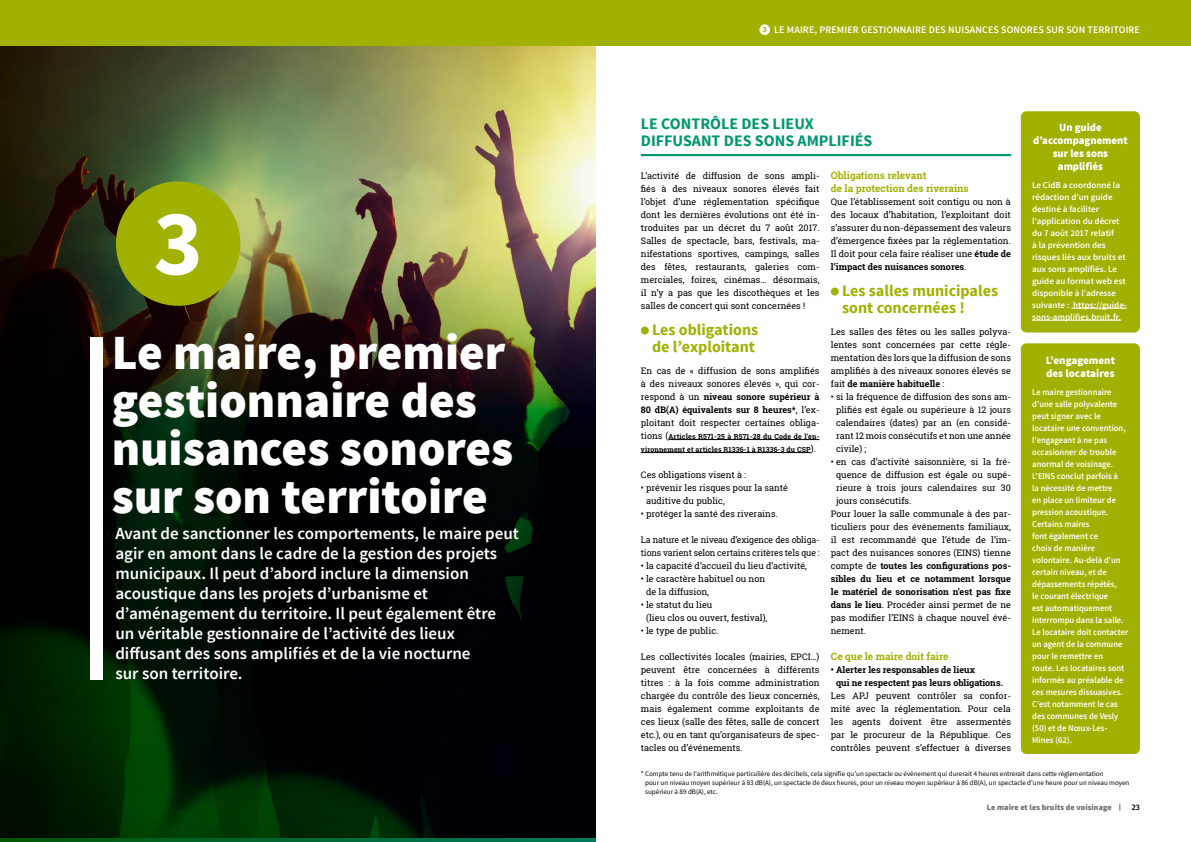
<style>
.page{position:relative;width:1191px;height:842px;background:#fff}
.page>*{position:absolute;margin:0;border:0;box-sizing:border-box;transform-origin:0 0}
.t1{font:700 93.6px "Source Sans Pro";color:#fff}
.t2{font:900 49px/48px "Source Sans Pro";color:#fff}
.t3{font:600 17px/20px "Source Sans Pro";color:#fff}
.MBV01_Inter__2{font:700 16px/17px "Source Sans Pro";color:#a0b101}
.MBV01_Titre_Cap__1{font:700 16px/17px "Source Sans Pro";color:#009770}
.MBV02_Titre_encadré{font:900 11px/13px "Source Sans Pro";color:#fff;text-align:center}
.MBV01_Inter__4{font:700 10px/13px "Roboto Slab";color:#a0b101}
.t4{font:600 10px "Source Sans Pro";letter-spacing:.01em;color:#fff}
.MBV01_Txt_courant{font:9px/13px "Roboto Slab";color:#000;text-align:justify}
.MBV02_Txt_encadré_dé{font:600 9px/12px "Source Sans Pro";color:#fff;scale:.95 1}
.MBV02_Txt_encadré_dé-2{font:600 9px/12px "Source Sans Pro";color:#fff}
.MBV01_Puces{font:9px/13px "Roboto Slab";color:#000}
.MBV01_Txt_courant-2{font:9px/13px "Roboto Slab";color:#000;scale:.96 1}
.MBV01_Txt_courant-3{font:700 9px/13px "Roboto Slab";color:#000}
.t5{font:900 8px "Source Sans Pro";letter-spacing:.01em;color:#67726d}
.t6{font:500 8px "Fira Sans";color:#000}
.t7{font:700 8px "Source Sans Pro";color:#a0b101}
.MBV03_Légende_et{font:7px/9px "Source Sans Pro";color:#000}
.MBV01_Txt_courant-4{font:700 7px/13px "Roboto Slab";letter-spacing:.02em;color:#000}
.s1{font-weight:700}
.s2{font-weight:400;font-size:9px}
</style>
<div class="page">
<svg style="left:0;top:45px;width:595px;height:125px;background:#7a7f4b"></svg>
<img style="left:0;top:170px;width:595px;height:672px">
<div style="left:0;top:0;width:1191px;height:45px;background:#a0b101"></div>
<div style="left:90px;top:338px;width:13px;height:342px;background:#fff"></div>
<hr style="left:668px;top:439px;width:151px;height:1px;background:#000">
<hr style="left:641px;top:452px;width:170px;height:1px;background:#000">
<div style="left:641px;top:327px;width:8px;height:8px;background:#a0b101;border-radius:50%"></div>
<div style="left:1020px;top:111px;width:120px;height:221px;background:#a0b101;border-radius:6px"></div>
<hr style="left:1071px;top:308px;width:55px;height:1px;background:#fff">
<hr style="left:1032px;top:320px;width:89px;height:1px;background:#fff">
<hr style="left:641px;top:154px;width:370px;height:2px;background:#009770">
<div style="left:831px;top:288px;width:7px;height:8px;background:#a0b101;border-radius:50%"></div>
<div style="left:1020px;top:343px;width:120px;height:411px;background:#a0b101;border-radius:6px"></div>
<div style="left:116px;top:181px;width:124px;height:125px;background:#a0b101;border-radius:50%"></div>
<div style="left:759px;top:24px;width:11px;height:11px;background:#fff;border-radius:50%"></div>
<p class="t1" style="left:153px;top:183px;width:51px">3</p>
<p class="t2" style="left:112px;top:331px;width:403px">Le maire, premier gestionnaire des nuisances sonores sur son territoire</p>
<p class="t3" style="left:115px;top:524px;width:405px">Avant de sanctionner les comportements, le maire peut agir en amont dans le cadre de la gestion des projets municipaux. Il peut d’abord inclure la dimension acoustique dans les projets d’urbanisme et d’aménagement du territoire. Il peut également être un véritable gestionnaire de l’activité des lieux diffusant des sons amplifiés et de la vie nocturne<br>sur son territoire.</p>
<p class="t7" style="left:762px;top:25px;width:6px">3</p>
<p class="t4" style="left:774px;top:23px;width:367px">LE MAIRE, PREMIER GESTIONNAIRE DES NUISANCES SONORES SUR SON TERRITOIRE</p>
<p class="MBV01_Titre_Cap__1" style="left:641px;top:116px;width:233px">LE CONTRÔLE DES LIEUX<br>DIFFUSANT DES SONS AMPLIFIÉS</p>
<p class="MBV01_Txt_courant" style="left:641px;top:169px;width:180px">L’activité de diffusion de sons ampli&shy;fiés à des niveaux sonores élevés fait l’objet d’une réglementation spécifique dont les dernières évolutions ont été in&shy;troduites par un décret du 7 août 2017.<br>Salles de spectacle, bars, festivals, ma&shy;nifestations sportives, campings, salles des fêtes, restaurants, galeries com&shy;merciales, foires, cinémas… désormais, il n’y a pas que les discothèques et les salles de concert qui sont concernées !</p>
<p class="MBV01_Inter__2" style="left:652px;top:321px;width:108px">Les obligations de l’exploitant</p>
<p class="MBV01_Txt_courant" style="left:641px;top:364px;width:180px">En cas de « diffusion de sons amplifiés à des niveaux sonores élevés », qui cor&shy;respond à un <span class="s1">niveau sonore supérieur à 80 dB(A) équivalents sur 8 heures*</span>, l’ex&shy;ploitant doit respecter certaines obliga-</p>
<p class="MBV01_Txt_courant-4" style="left:641px;top:430px;width:180px"><span class="s2">tions (</span>Articles R571-25 à R571-28 du Code de l’en&shy;vironnement et articles R1336-1 à R1336-3 du CSP<span class="s2">).</span></p>
<p class="MBV01_Txt_courant" style="left:641px;top:468px;width:107px">Ces obligations visent à :</p>
<p class="MBV01_Puces" style="left:646px;top:481px;width:143px;text-indent:-5px">• prévenir les risques pour la santé auditive du public,</p>
<p class="MBV01_Puces" style="left:641px;top:507px;width:138px">• protéger la santé des riverains.</p>
<p class="MBV01_Txt_courant-2" style="left:641px;top:533px;width:188px">La nature et le niveau d’exigence des obliga&shy;tions varient selon certains critères tels que :</p>
<p class="MBV01_Puces" style="left:641px;top:559px;width:168px">• la capacité d’accueil du lieu d’activité,</p>
<p class="MBV01_Puces" style="left:646px;top:572px;width:121px;text-indent:-5px">• le caractère habituel ou non de la diffusion,</p>
<p class="MBV01_Puces" style="left:646px;top:598px;width:123px;text-indent:-5px">• le statut du lieu<br>(lieu clos ou ouvert, festival),</p>
<p class="MBV01_Puces" style="left:641px;top:624px;width:79px">• le type de public.</p>
<p class="MBV01_Txt_courant" style="left:641px;top:650px;width:180px">Les collectivités locales (mairies, EPCI…) peuvent être concernées à différents titres : à la fois comme administration chargée du contrôle des lieux concernés, mais également comme exploitants de ces lieux (salle des fêtes, salle de concert etc.), ou en tant qu’organisateurs de spec&shy;tacles ou d’événements.</p>
<p class="MBV03_Légende_et" style="left:645px;top:769px;width:486px;text-indent:-4px">* Compte tenu de l’arithmétique particulière des décibels, cela signifie qu’un spectacle ou événement qui durerait 4 heures entrerait dans cette réglementation<br>pour un niveau moyen supérieur à 83 dB(A), un spectacle de deux heures, pour un niveau moyen supérieur à 86 dB(A), un spectacle d’une heure pour un niveau moyen supérieur à 89 dB(A), etc.</p>
<p class="MBV02_Titre_encadré" style="left:1033px;top:121px;width:96px">Un guide d’accompagnement sur les sons amplifiés</p>
<p class="MBV02_Txt_encadré_dé-2" style="left:1032px;top:179px;width:96px">Le CidB a coordonné la rédaction d’un guide destiné à faciliter l’application du décret du 7 août 2017 relatif<br>à la prévention des risques liés aux bruits et aux sons amplifiés. Le guide au format web est disponible à l’adresse suivante : https://guide&shy;sons-amplifies.bruit.fr.</p>
<p class="MBV01_Inter__4" style="left:831px;top:169px;width:139px">Obligations relevant<br>de la protection des riverains</p>
<p class="MBV01_Txt_courant" style="left:831px;top:195px;width:182px">Que l’établissement soit contigu ou non à des locaux d’habitation, l’exploitant doit s’assurer du non-dépassement des valeurs d’émergence fixées par la réglementation.<br>Il doit pour cela faire réaliser une <span class="s1">étude de l’impact des nuisances sonores</span>.</p>
<p class="MBV01_Inter__2" style="left:842px;top:282px;width:157px">Les salles municipales sont concernées !</p>
<p class="MBV01_Txt_courant" style="left:831px;top:325px;width:182px">Les salles des fêtes ou les salles polyva&shy;lentes sont concernées par cette régle&shy;mentation dès lors que la diffusion de sons amplifiés à des niveaux sonores élevés se fait <span class="s1">de manière habituelle</span> :</p>
<p class="MBV01_Txt_courant" style="left:836px;top:390px;width:176px;text-indent:-5px">• si la fréquence de diffusion des sons am&shy;plifiés est égale ou supérieure à 12 jours calendaires (dates) par an (en considé&shy;rant 12 mois consécutifs et non une année civile) ;</p>
<p class="MBV01_Txt_courant" style="left:836px;top:455px;width:176px;text-indent:-5px">• en cas d’activité saisonnière, si la fré&shy;quence de diffusion est égale ou supé&shy;rieure à trois jours calendaires sur 30 jours consécutifs.</p>
<p class="MBV01_Txt_courant" style="left:831px;top:507px;width:182px">Pour louer la salle communale à des par&shy;ticuliers pour des événements familiaux, il est recommandé que l’étude de l’im&shy;pact des nuisances sonores (EINS) tienne compte de <span class="s1">toutes les configurations pos&shy;sibles du lieu et ce notamment lorsque le matériel de sonorisation n’est pas fixe dans le lieu</span>. Procéder ainsi permet de ne pas modifier l’EINS à chaque nouvel évé&shy;nement.</p>
<p class="MBV01_Inter__4" style="left:831px;top:650px;width:119px">Ce que le maire doit faire</p>
<p class="MBV01_Txt_courant-3" style="left:836px;top:663px;width:168px;text-indent:-5px">• Alerter les responsables de lieux<br>qui ne respectent pas leurs obligations.</p>
<p class="MBV01_Txt_courant" style="left:831px;top:689px;width:182px">Les APJ peuvent contrôler sa confor&shy;mité avec la réglementation. Pour cela les agents doivent être assermentés par le procureur de la République. Ces contrôles peuvent s’effectuer à diverses</p>
<p class="MBV02_Titre_encadré" style="left:1045px;top:354px;width:71px;text-align:left">L’engagement des locataires</p>
<p class="MBV02_Txt_encadré_dé" style="left:1032px;top:386px;width:100px">Le maire gestionnaire d’une salle polyvalente peut signer avec le locataire une convention, l’engageant à ne pas occasionner de trouble anormal de voisinage.<br>L’EINS conclut parfois à la nécessité de mettre<br>en place un limiteur de pression acoustique.</p>
<p class="MBV02_Txt_encadré_dé" style="left:1032px;top:518px;width:103px">Certains maires<br>font également ce<br>choix de manière volontaire. Au-delà d’un certain niveau, et de dépassements répétés,<br>le courant électrique<br>est automatiquement interrompu dans la salle.<br>Le locataire doit contacter un agent de la commune pour le remettre en<br>route. Les locataires sont informés au préalable de ces mesures dissuasives.</p>
<p class="MBV02_Txt_encadré_dé" style="left:1032px;top:698px;width:92px">C’est notamment le cas des communes de Vesly (50) et de Nœux-Les-<br>Mines (62).</p>
<p class="t5" style="left:987px;top:802px;width:126px">Le maire et les bruits de voisinage</p>
<p class="t6" style="left:1131px;top:802px;width:10px">23</p>
</div>
